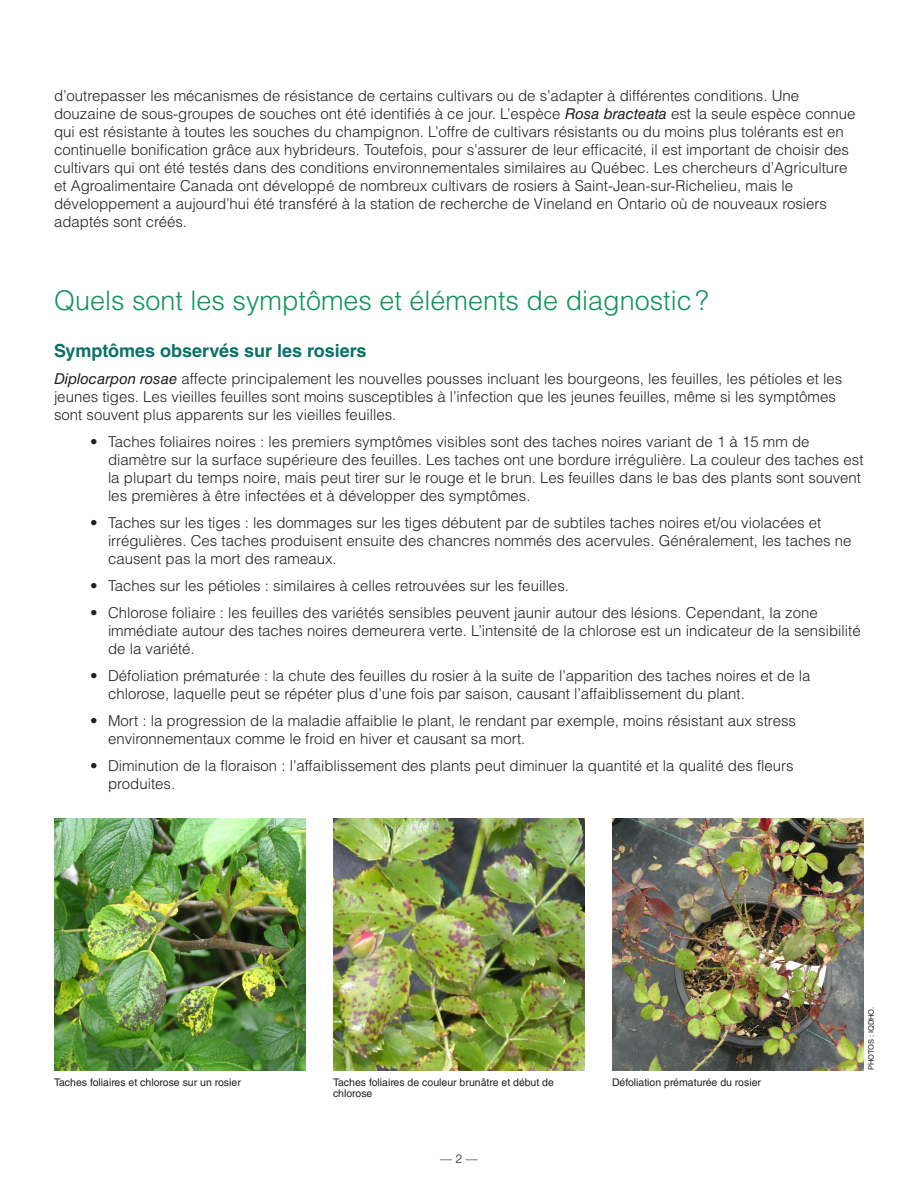
<style>
.page{position:relative;width:918px;height:1188px;background:#fff}
.page>*{position:absolute;margin:0;border:0;box-sizing:border-box;transform-origin:0 0}
.T1{font:300 27px "Helvetica LT Std";color:#10935b}
.T2{font:700 18px "Helvetica LT Std";color:#0a7166}
.Courant{font:300 15px/18px "Helvetica LT Std";color:#231f20}
.t1{font:300 12px "Helvetica LT Std";color:#231f20}
.Vignette{font:10.5px/11.4px "Helvetica LT Std";color:#231f20}
.Credit_Photo{font:7.5px "Helvetica LT Std";color:#231f20}
.s1{font-weight:400;font-style:italic}
</style>
<div class="page">
<img style="left:54px;top:818px;width:252px;height:252px">
<img style="left:333px;top:818px;width:252px;height:252px">
<img style="left:612px;top:818px;width:252px;height:252px">
<p class="Courant" style="left:54px;top:87px;width:803px">d’outrepasser les mécanismes de résistance de certains cultivars ou de s’adapter à différentes conditions. Une douzaine de sous-groupes de souches ont été identifiés à ce jour. L’espèce <span class="s1">Rosa bracteata</span> est la seule espèce connue qui est résistante à toutes les souches du champignon. L’offre de cultivars résistants ou du moins plus tolérants est en continuelle bonification grâce aux hybrideurs. Toutefois, pour s’assurer de leur efficacité, il est important de choisir des cultivars qui ont été testés dans des conditions environnementales similaires au Québec. Les chercheurs d’Agriculture et Agroalimentaire Canada ont développé de nombreux cultivars de rosiers à Saint-Jean-sur-Richelieu, mais le développement a aujourd’hui été transféré à la station de recherche de Vineland en Ontario où de nouveaux rosiers adaptés sont créés.</p>
<p class="T1" style="left:54px;top:284px;width:656px">Quels sont les symptômes et éléments de diagnostic?</p>
<p class="T2" style="left:54px;top:339px;width:314px">Symptômes observés sur les rosiers</p>
<p class="Courant" style="left:54px;top:369px;width:790px"><span class="s1">Diplocarpon rosae</span> affecte principalement les nouvelles pousses incluant les bourgeons, les feuilles, les pétioles et les jeunes tiges. Les vieilles feuilles sont moins susceptibles à l’infection que les jeunes feuilles, même si les symptômes sont souvent plus apparents sur les vieilles feuilles.</p>
<p class="Courant" style="left:108px;top:432px;width:757px;text-indent:-18px">• Taches foliaires noires : les premiers symptômes visibles sont des taches noires variant de 1 à 15 mm de diamètre sur la surface supérieure des feuilles. Les taches ont une bordure irrégulière. La couleur des taches est la plupart du temps noire, mais peut tirer sur le rouge et le brun. Les feuilles dans le bas des plants sont souvent les premières à être infectées et à développer des symptômes.</p>
<p class="Courant" style="left:108px;top:513px;width:745px;text-indent:-18px">• Taches sur les tiges : les dommages sur les tiges débutent par de subtiles taches noires et/ou violacées et irrégulières. Ces taches produisent ensuite des chancres nommés des acervules. Généralement, les taches ne causent pas la mort des rameaux.</p>
<p class="Courant" style="left:90px;top:576px;width:481px">• Taches sur les pétioles : similaires à celles retrouvées sur les feuilles.</p>
<p class="Courant" style="left:108px;top:603px;width:754px;text-indent:-18px">• Chlorose foliaire : les feuilles des variétés sensibles peuvent jaunir autour des lésions. Cependant, la zone immédiate autour des taches noires demeurera verte. L’intensité de la chlorose est un indicateur de la sensibilité de la variété.</p>
<p class="Courant" style="left:108px;top:666px;width:704px;text-indent:-18px">• Défoliation prématurée : la chute des feuilles du rosier à la suite de l’apparition des taches noires et de la chlorose, laquelle peut se répéter plus d’une fois par saison, causant l’affaiblissement du plant.</p>
<p class="Courant" style="left:108px;top:711px;width:690px;text-indent:-18px">• Mort : la progression de la maladie affaiblie le plant, le rendant par exemple, moins résistant aux stress environnementaux comme le froid en hiver et causant sa mort.</p>
<p class="Courant" style="left:108px;top:756px;width:687px;text-indent:-18px">• Diminution de la floraison : l’affaiblissement des plants peut diminuer la quantité et la qualité des fleurs produites.</p>
<p class="Vignette" style="left:54px;top:1077px;width:188px">Taches foliaires et chlorose sur un rosier</p>
<p class="Vignette" style="left:333px;top:1077px;width:222px">Taches foliaires de couleur brunâtre et début de chlorose</p>
<p class="Vignette" style="left:612px;top:1077px;width:151px">Défoliation prématurée du rosier</p>
<p class="t1" style="left:440px;top:1151px;width:39px">— 2 —</p>
<p class="Credit_Photo" style="left:867px;top:1070px;width:65px;rotate:-90deg">PHOTOS : IQDHO.</p>
</div>
